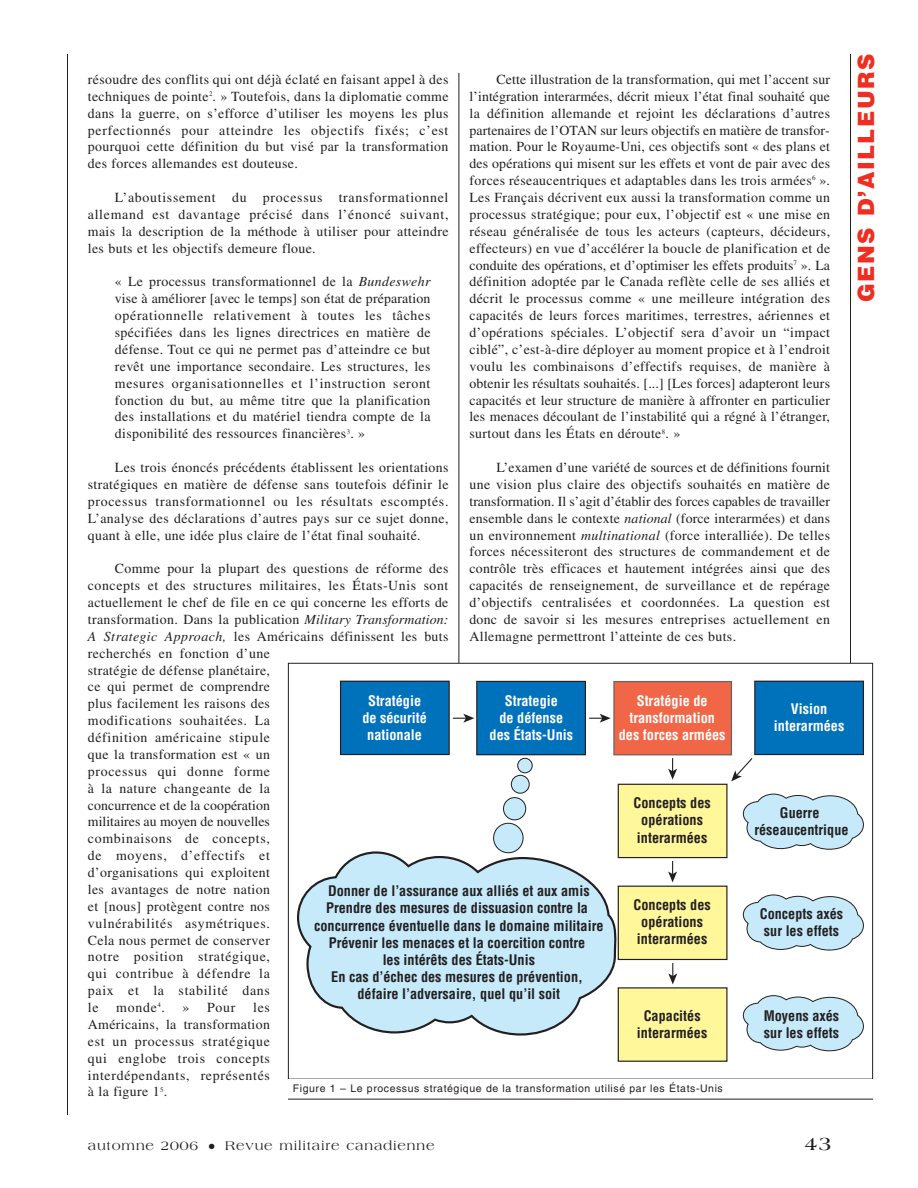
<style>
.page{position:relative;width:918px;height:1188px;background:#fff}
.page>*{position:absolute;margin:0;border:0;box-sizing:border-box;transform-origin:0 0}
.t1{font:900 22.5px "Helvetica";letter-spacing:.065em;color:#ee2e22}
.t2{font:700 19.5px "Americana";color:#231f20}
.t3{font:700 condensed 14.25px/17.1px "Helvetica";color:#231f20;text-align:center}
.t4{font:700 condensed 14.25px/17.1px "Helvetica";color:#fff;text-align:center}
.t5{font:13.8px/16.8px "Times";letter-spacing:.025em;color:#231f20;text-align:justify}
.t6{font:13.5px "Americana";letter-spacing:.065em;color:#231f20}
.t7{font:10.5px "Helvetica";letter-spacing:.055em;color:#231f20}
.s1{font-style:italic}
</style>
<div class="page">
<hr style="left:850px;top:54px;width:1px;height:986px;background:#231f20">
<hr style="left:67px;top:54px;width:1px;height:1061px;background:#231f20">
<hr style="left:459px;top:73px;width:1px;height:906px;background:#231f20">
<div style="left:288px;top:663px;width:585px;height:416px;background:#fff"></div>
<svg style="left:297px;top:850px;width:321px;height:187px"></svg>
<svg style="left:742px;top:995px;width:122px;height:57px"></svg>
<svg style="left:742px;top:894px;width:122px;height:57px"></svg>
<svg style="left:742px;top:793px;width:122px;height:57px"></svg>
<div style="left:341px;top:681px;width:108px;height:74px;background:#0072bc"></div>
<div style="left:340px;top:681px;width:110px;height:74px;border:1px solid #231f20"></div>
<div style="left:477px;top:681px;width:108px;height:74px;background:#0072bc"></div>
<div style="left:476px;top:681px;width:110px;height:74px;border:1px solid #231f20"></div>
<div style="left:614px;top:682px;width:117px;height:73px;background:#f26648"></div>
<div style="left:613px;top:681px;width:119px;height:74px;border:1px solid #636366"></div>
<div style="left:618px;top:784px;width:109px;height:74px;background:#fff79a"></div>
<div style="left:618px;top:784px;width:110px;height:74px;border:1px solid #231f20"></div>
<div style="left:618px;top:886px;width:109px;height:73px;background:#fff79a"></div>
<div style="left:618px;top:886px;width:110px;height:74px;border:1px solid #231f20"></div>
<div style="left:618px;top:988px;width:109px;height:73px;background:#fff79a"></div>
<div style="left:618px;top:987px;width:110px;height:75px;border:1px solid #231f20"></div>
<div style="left:755px;top:681px;width:108px;height:74px;background:#0072bc"></div>
<div style="left:754px;top:681px;width:110px;height:74px;border:1px solid #231f20"></div>
<svg style="left:453px;top:712px;width:24px;height:12px"></svg>
<svg style="left:589px;top:713px;width:22px;height:10px"></svg>
<svg style="left:668px;top:758px;width:9px;height:22px"></svg>
<svg style="left:731px;top:758px;width:22px;height:24px"></svg>
<svg style="left:668px;top:861px;width:9px;height:22px"></svg>
<svg style="left:668px;top:963px;width:10px;height:22px"></svg>
<div style="left:494px;top:823px;width:29px;height:30px;background:#c6eafa;border-radius:50%"></div>
<div style="left:493px;top:823px;width:30px;height:30px;border:1px solid #231f20;border-radius:50%"></div>
<div style="left:504px;top:798px;width:22px;height:22px;background:#c6eafa;border-radius:50%"></div>
<div style="left:503px;top:797px;width:23px;height:23px;border:1px solid #231f20;border-radius:50%"></div>
<div style="left:511px;top:775px;width:18px;height:18px;background:#c6eafa;border-radius:50%"></div>
<div style="left:511px;top:775px;width:18px;height:18px;border:1px solid #231f20;border-radius:50%"></div>
<div style="left:518px;top:758px;width:14px;height:15px;background:#c6eafa;border-radius:50%"></div>
<div style="left:518px;top:758px;width:14px;height:15px;border:1px solid #231f20;border-radius:50%"></div>
<hr style="left:288px;top:1099px;width:585px;height:1px;background:#231f20">
<p class="t5" style="left:88px;top:72px;width:362px">résoudre des conflits qui ont déjà éclaté en faisant appel à des techniques de pointe<sup>2</sup>. » Toutefois, dans la diplomatie comme dans la guerre, on s’efforce d’utiliser les moyens les plus perfectionnés pour atteindre les objectifs fixés; c’est pourquoi cette définition du but visé par la transformation des forces allemandes est douteuse.</p>
<p class="t5" style="left:88px;top:190px;width:362px;text-indent:27px">L’aboutissement du processus transformationnel allemand est davantage précisé dans l’énoncé suivant, mais la description de la méthode à utiliser pour atteindre les buts et les objectifs demeure floue.</p>
<p class="t5" style="left:115px;top:275px;width:317px">« Le processus transformationnel de la <span class="s1">Bundeswehr </span>vise à améliorer [avec le temps] son état de préparation opérationnelle relativement à toutes les tâches spécifiées dans les lignes directrices en matière de défense. Tout ce qui ne permet pas d’atteindre ce but revêt une importance secondaire. Les structures, les mesures organisationnelles et l’instruction seront fonction du but, au même titre que la planification des installations et du matériel tiendra compte de la disponibilité des ressources financières<sup>3</sup>. »</p>
<p class="t5" style="left:88px;top:460px;width:362px;text-indent:27px">Les trois énoncés précédents établissent les orientations stratégiques en matière de défense sans toutefois définir le processus transformationnel ou les résultats escomptés.<br>L’analyse des déclarations d’autres pays sur ce sujet donne, quant à elle, une idée plus claire de l’état final souhaité.</p>
<p class="t5" style="left:88px;top:562px;width:362px;text-align:left;text-indent:27px">Comme pour la plupart des questions de réforme des concepts et des structures militaires, les États-Unis sont actuellement le chef de file en ce qui concerne les efforts de transformation. Dans la publication <span class="s1">Military Transformation:<br>A Strategic Approach,</span> les Américains définissent les buts recherchés en fonction d’une<br>stratégie de défense planétaire,<br>ce qui permet de comprendre<br>plus facilement les raisons des<br>modifications souhaitées. La<br>définition américaine stipule<br>que la transformation est « un<br>processus qui donne forme<br>à la nature changeante de la<br>concurrence et de la coopération<br>militaires au moyen de nouvelles<br>combinaisons de concepts,<br>de moyens, d’effectifs et<br>d’organisations qui exploitent<br>les avantages de notre nation<br>et [nous] protègent contre nos<br>vulnérabilités asymétriques.<br>Cela nous permet de conserver<br>notre position stratégique,<br>qui contribue à défendre la<br>paix et la stabilité dans<br>le</p>
<p class="t5" style="left:469px;top:72px;width:362px;text-indent:27px">Cette illustration de la transformation, qui met l’accent sur l’intégration interarmées, décrit mieux l’état final souhaité que la définition allemande et rejoint les déclarations d’autres partenaires de l’OTAN sur leurs objectifs en matière de transfor&shy;mation. Pour le Royaume-Uni, ces objectifs sont « des plans et des opérations qui misent sur les effets et vont de pair avec des forces réseaucentriques et adaptables dans les trois armées<sup>6</sup> ».<br>Les Français décrivent eux aussi la transformation comme un processus stratégique; pour eux, l’objectif est « une mise en réseau généralisée de tous les acteurs (capteurs, décideurs, effecteurs) en vue d’accélérer la boucle de planification et de conduite des opérations, et d’optimiser les effets produits<sup>7</sup> ». La définition adoptée par le Canada reflète celle de ses alliés et décrit le processus comme « une meilleure intégration des capacités de leurs forces maritimes, terrestres, aériennes et d’opérations spéciales. L’objectif sera d’avoir un “impact ciblé”, c’est-à-dire déployer au moment propice et à l’endroit voulu les combinaisons d’effectifs requises, de manière à obtenir les résultats souhaités. [...] [Les forces] adapteront leurs capacités et leur structure de manière à affronter en particulier les menaces découlant de l’instabilité qui a régné à l’étranger, surtout dans les États en déroute<sup>8</sup>. »</p>
<p class="t5" style="left:470px;top:460px;width:362px;text-indent:27px">L’examen d’une variété de sources et de définitions fournit une vision plus claire des objectifs souhaités en matière de transformation. Il s’agit d’établir des forces capables de travailler ensemble dans le contexte <span class="s1">national</span> (force interarmées) et dans un environnement <span class="s1">multinational</span> (force interalliée). De telles forces nécessiteront des structures de commandement et de contrôle très efficaces et hautement intégrées ainsi que des capacités de renseignement, de surveillance et de repérage d’objectifs centralisées et coordonnées. La question est donc de savoir si les mesures entreprises actuellement en Allemagne permettront l’atteinte de ces buts.</p>
<p class="t4" style="left:362px;top:693px;width:66px">Stratégie de sécurité nationale</p>
<p class="t4" style="left:490px;top:693px;width:85px">Strategie<br>de défense des États-Unis</p>
<p class="t4" style="left:619px;top:693px;width:108px">Stratégie de transformation des forces armées</p>
<p class="t4" style="left:774px;top:701px;width:72px">Vision interarmées</p>
<p class="t3" style="left:634px;top:796px;width:79px">Concepts des opérations interarmées</p>
<p class="t3" style="left:754px;top:806px;width:96px">Guerre réseaucentrique</p>
<p class="t3" style="left:314px;top:884px;width:291px">Donner de l’assurance aux alliés et aux amis Prendre des mesures de dissuasion contre la concurrence éventuelle dans le domaine militaire Prévenir les menaces et la coercition contre<br>les intérêts des États-Unis<br>En cas d’échec des mesures de prévention, défaire l’adversaire, quel qu’il soit</p>
<p class="t3" style="left:634px;top:897px;width:79px">Concepts des opérations interarmées</p>
<p class="t3" style="left:760px;top:906px;width:85px;text-align:left">Concepts axés sur les effets</p>
<p class="t5" style="left:116px;top:1000px;width:50px">monde<sup>4</sup>.</p>
<p class="t5" style="left:183px;top:1000px;width:54px">» Pour</p>
<p class="t5" style="left:88px;top:1000px;width:184px;text-indent:165px">les Américains, la transformation est un processus stratégique qui englobe trois concepts interdépendants, représentés à la figure 1<sup>5</sup>.</p>
<p class="t3" style="left:637px;top:1008px;width:72px">Capacités interarmées</p>
<p class="t3" style="left:764px;top:1008px;width:77px;text-align:left">Moyens axés sur les effets</p>
<p class="t7" style="left:293px;top:1084px;width:432px">Figure 1 – Le processus stratégique de la transformation utilisé par les États-Unis</p>
<h1 class="t1" style="left:858px;top:302px;width:249px;rotate:-90deg">GENS D’AILLEURS</h1>
<p class="t6" style="left:88px;top:1140px;width:348px">automne 2006 ● Revue militaire canadienne</p>
<h2 class="t2" style="left:805px;top:1135px;width:28px">43</h2>
</div>
